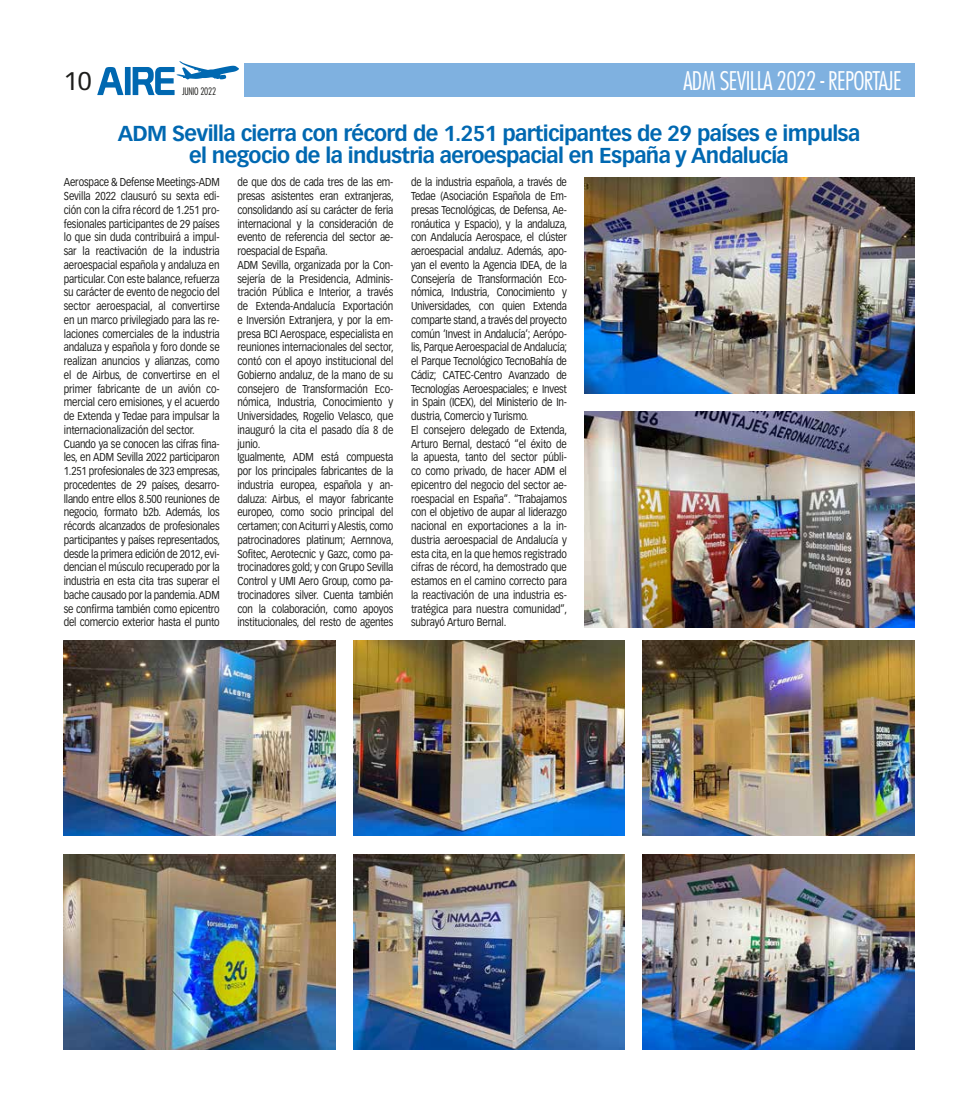
<style>
.page{position:relative;width:978px;height:1120px;background:#fff}
.page>*{position:absolute;margin:0;border:0;box-sizing:border-box;transform-origin:0 0}
.t1{font:300 condensed 25px "Futura Std";letter-spacing:-.025em;color:#fff}
.t2{font:25px "Vectora LT Pro";color:#1d1d1b}
.t3{font:700 21.25px/22.5px "Vectora LT Pro";letter-spacing:-.03em;color:#0068b1;text-align:center}
.t4{font:11.25px/13.8px "Vectora LT Pro";letter-spacing:-.02em;color:#1d1d1b;scale:.85 1}
.t5{font:300 condensed 10px "Futura Std";letter-spacing:-.025em;color:#1d1d1b}
</style>
<div class="page">
<svg style="left:97px;top:61px;width:142px;height:34px"></svg>
<div style="left:244px;top:64px;width:670px;height:33px;background:#7fb1e0"></div>
<img style="left:64px;top:641px;width:272px;height:195px">
<img style="left:642px;top:641px;width:272px;height:195px">
<img style="left:585px;top:411px;width:329px;height:216px">
<img style="left:353px;top:641px;width:272px;height:195px">
<img style="left:64px;top:854px;width:272px;height:195px">
<img style="left:642px;top:854px;width:272px;height:195px">
<img style="left:353px;top:854px;width:272px;height:195px">
<img style="left:585px;top:177px;width:329px;height:216px">
<h1 class="t1" style="left:683px;top:66px;width:220px">ADM SEVILLA 2022 - REPORTAJE</h1>
<h2 class="t3" style="left:118px;top:122px;width:744px">ADM Sevilla cierra con récord de 1.251 participantes de 29 países e impulsa el negocio de la industria aeroespacial en España y Andalucía</h2>
<p class="t4" style="left:64px;top:175px;width:185px">Aerospace &amp; Defense Meetings-ADM Sevilla 2022 clausuró su sexta edi&shy;ción con la cifra récord de 1.251 pro&shy;fesionales participantes de 29 países lo que sin duda contribuirá a impul&shy;sar la reactivación de la industria aeroespacial española y andaluza en particular. Con este balance, refuerza su carácter de evento de negocio del sector aeroespacial, al convertirse en un marco privilegiado para las re&shy;laciones comerciales de la industria andaluza y española y foro donde se realizan anuncios y alianzas, como el de Airbus, de convertirse en el primer fabricante de un avión co&shy;mercial cero emisiones, y el acuerdo de Extenda y Tedae para impulsar la internacionalización del sector.<br>Cuando ya se conocen las cifras fina&shy;les, en ADM Sevilla 2022 participaron 1.251 profesionales de 323 empresas, procedentes de 29 países, desarro&shy;llando entre ellos 8.500 reuniones de negocio, formato b2b. Además, los récords alcanzados de profesionales participantes y países representados, desde la primera edición de 2012, evi&shy;dencian el músculo recuperado por la industria en esta cita tras superar el bache causado por la pandemia. ADM se confirma también como epicentro del comercio exterior hasta el punto</p>
<p class="t4" style="left:237px;top:175px;width:185px">de que dos de cada tres de las em&shy;presas asistentes eran extranjeras, consolidando así su carácter de feria internacional y la consideración de evento de referencia del sector ae&shy;roespacial de España.<br>ADM Sevilla, organizada por la Con&shy;sejería de la Presidencia, Adminis&shy;tración Pública e Interior, a través de Extenda-Andalucía Exportación e Inversión Extranjera, y por la em&shy;presa BCI Aerospace, especialista en reuniones internacionales del sector, contó con el apoyo institucional del Gobierno andaluz, de la mano de su consejero de Transformación Eco&shy;nómica, Industria, Conocimiento y Universidades, Rogelio Velasco, que inauguró la cita el pasado día 8 de junio.<br>Igualmente, ADM está compuesta por los principales fabricantes de la industria europea, española y an&shy;daluza: Airbus, el mayor fabricante europeo, como socio principal del certamen; con Aciturri y Alestis, como patrocinadores platinum; Aernnova, Sofitec, Aerotecnic y Gazc, como pa&shy;trocinadores gold; y con Grupo Sevilla Control y UMI Aero Group, como pa&shy;trocinadores silver. Cuenta también con la colaboración, como apoyos institucionales, del resto de agentes</p>
<p class="t4" style="left:411px;top:175px;width:185px">de la industria española, a través de Tedae (Asociación Española de Em&shy;presas Tecnológicas, de Defensa, Ae&shy;ronáutica y Espacio), y la andaluza, con Andalucía Aerospace, el clúster aeroespacial andaluz. Además, apo&shy;yan el evento la Agencia IDEA, de la Consejería de Transformación Eco&shy;nómica, Industria, Conocimiento y Universidades, con quien Extenda comparte stand, a través del proyecto común ‘Invest in Andalucía’; Aerópo&shy;lis, Parque Aeroespacial de Andalucía; el Parque Tecnológico TecnoBahía de Cádiz; CATEC-Centro Avanzado de Tecnologías Aeroespaciales; e Invest in Spain (ICEX), del Ministerio de In&shy;dustria, Comercio y Turismo.<br>El consejero delegado de Extenda, Arturo Bernal, destacó “el éxito de la apuesta, tanto del sector públi&shy;co como privado, de hacer ADM el epicentro del negocio del sector ae&shy;roespacial en España”. “Trabajamos con el objetivo de aupar al liderazgo nacional en exportaciones a la in&shy;dustria aeroespacial de Andalucía y esta cita, en la que hemos registrado cifras de récord, ha demostrado que estamos en el camino correcto para la reactivación de una industria es&shy;tratégica para nuestra comunidad”, subrayó Arturo Bernal.</p>
<h1 class="t2" style="left:64px;top:66px;width:29px">10</h1>
<p class="t5" style="left:182px;top:85px;width:36px">JUNIO 2022</p>
</div>
